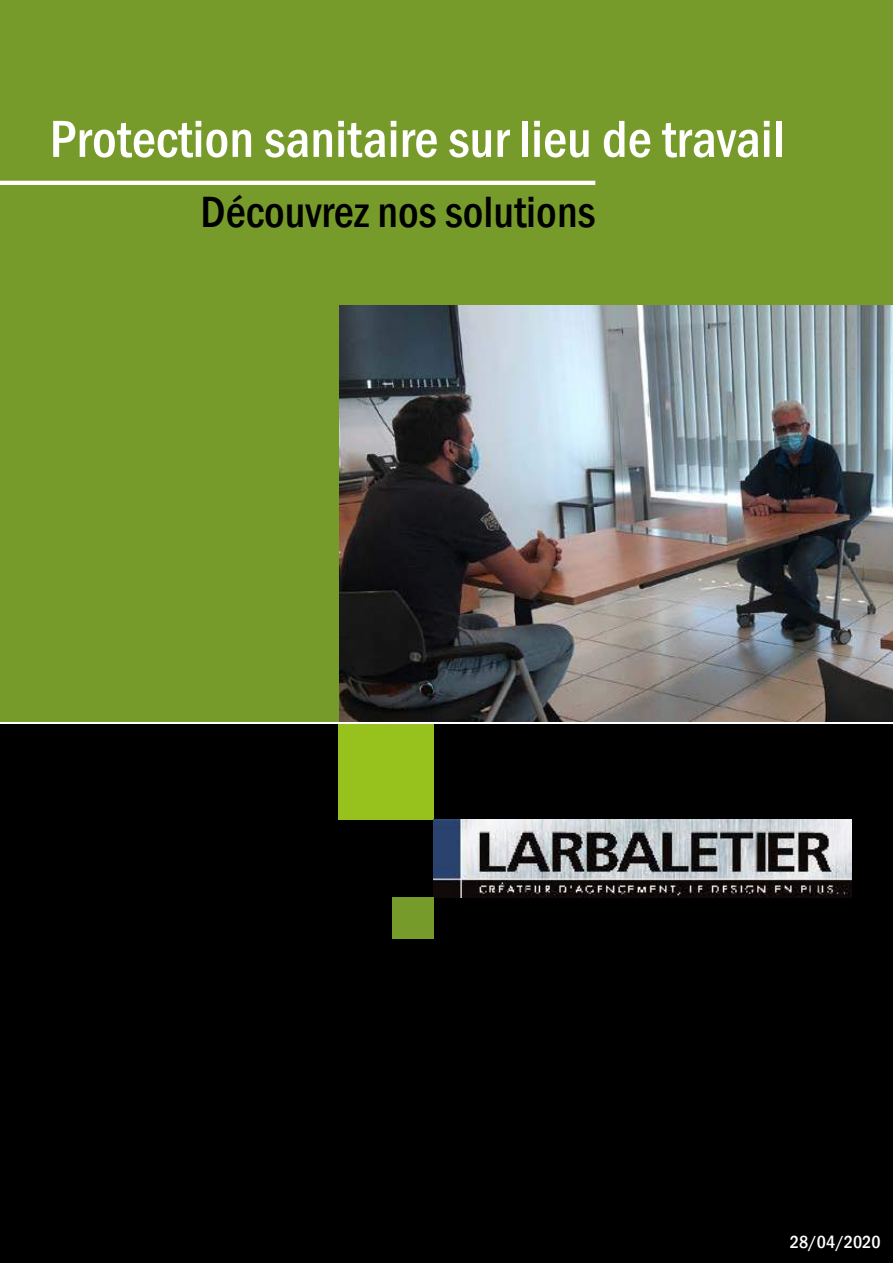
<style>
.page{position:relative;width:893px;height:1263px;background:#fff}
.page>*{position:absolute;margin:0;border:0;box-sizing:border-box;transform-origin:0 0}
.t1{font:500 condensed 54px "Franklin Gothic";color:#fff}
.t2{font:500 condensed 45px "Franklin Gothic";color:#000}
.t3{font:500 condensed 18px "Franklin Gothic";color:#fff}
</style>
<div class="page">
<div style="left:0;top:0;width:893px;height:722px;background:#779b2b"></div>
<hr style="left:0;top:181px;width:595px;height:4px;background:#fff">
<div style="left:0;top:724px;width:893px;height:539px;background:#000"></div>
<div style="left:338px;top:724px;width:96px;height:96px;background:#97c21d"></div>
<img style="left:434px;top:820px;width:417px;height:77px">
<div style="left:393px;top:897px;width:41px;height:41px;background:#779b2b"></div>
<img style="left:339px;top:305px;width:554px;height:417px">
<p class="t1" style="left:50px;top:103px;width:736px">Protection sanitaire sur lieu de travail</p>
<p class="t2" style="left:200px;top:183px;width:396px">Découvrez nos solutions</p>
<p class="t3" style="left:790px;top:1230px;width:92px">28/04/2020</p>
</div>
